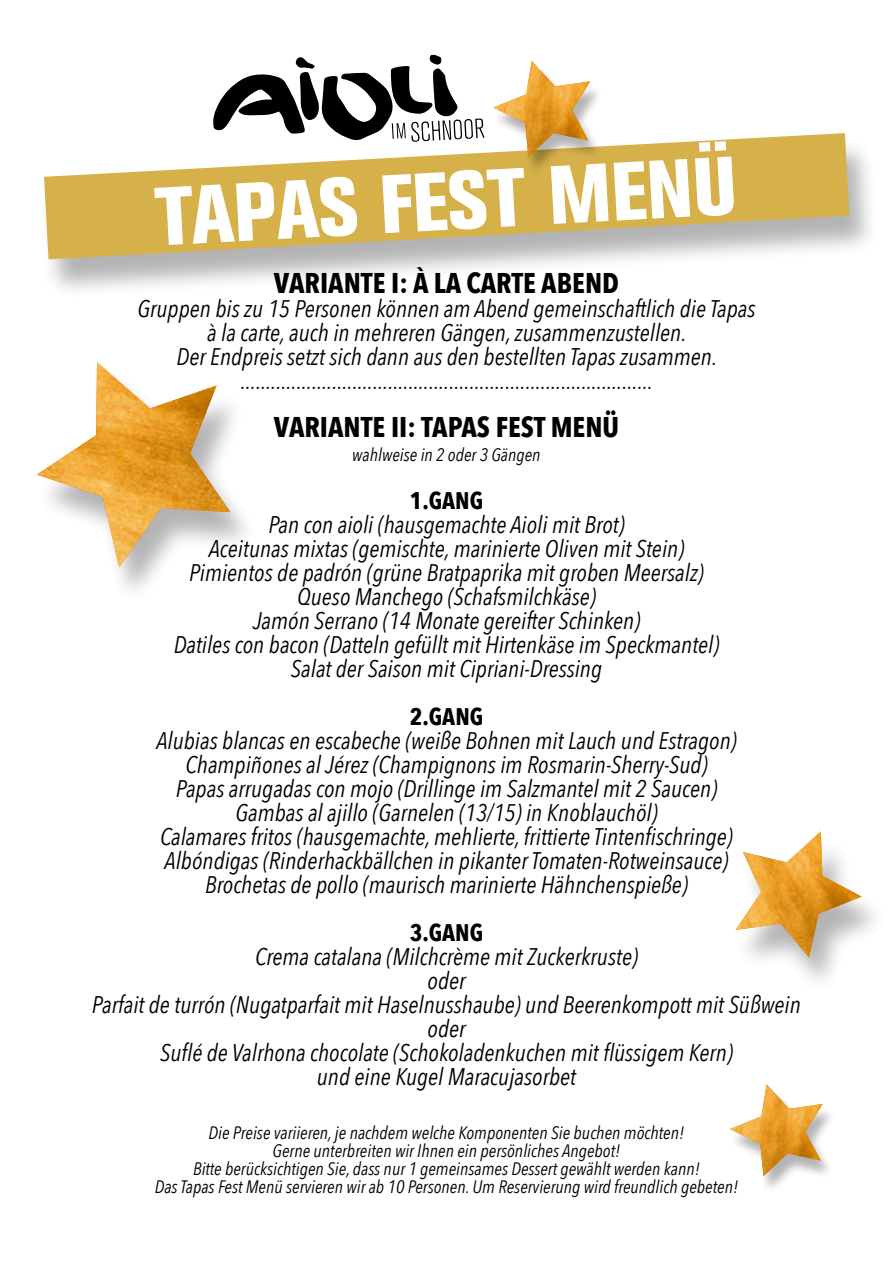
<style>
.page{position:relative;width:893px;height:1263px;background:#fff}
.page>*{position:absolute;margin:0;border:0;box-sizing:border-box;transform-origin:0 0}
.t1{font:81.75px "Akzidenz Grotesk BQ X Bd Cnd Alt";color:#fff}
.t2{font:700 28.5px "Avenir Next Condensed";color:#000}
.t3{font:italic 24px/24px "Avenir Next Condensed";color:#000;text-align:center}
.t4{font:700 24px "Avenir Next Condensed";color:#000}
.t5{font:italic 18px/18px "Avenir Next Condensed";color:#000;text-align:center}
</style>
<div class="page">
<svg style="left:213px;top:54px;width:271px;height:79px"></svg>
<div style="left:38px;top:137px;width:842px;height:162px;background:#000;opacity:.3"></div>
<svg style="left:44px;top:133px;width:805px;height:126px;fill:#d6b048"></svg>
<div style="left:733px;top:837px;width:157px;height:158px;background:#000;opacity:.3"></div>
<img style="left:736px;top:831px;width:126px;height:126px">
<div style="left:35px;top:369px;width:225px;height:236px;background:#000;opacity:.3"></div>
<img style="left:37px;top:362px;width:193px;height:205px">
<div style="left:492px;top:64px;width:112px;height:111px;background:#000;opacity:.3"></div>
<img style="left:493px;top:61px;width:97px;height:96px">
<div style="left:729px;top:1088px;width:108px;height:106px;background:#000;opacity:.3"></div>
<img style="left:730px;top:1084px;width:93px;height:92px">
<h1 class="t1" style="left:152px;top:169px;width:584px;rotate:-3deg">TAPAS FEST MENÜ</h1>
<p class="t2" style="left:274px;top:265px;width:347px">VARIANTE I: À LA CARTE ABEND</p>
<p class="t3" style="left:137px;top:296px;width:620px">Gruppen bis zu 15 Personen können am Abend gemeinschaftlich die Tapas à la carte, auch in mehreren Gängen, zusammenzustellen.<br>Der Endpreis setzt sich dann aus den bestellten Tapas zusammen. .................................................................................</p>
<p class="t2" style="left:274px;top:409px;width:347px">VARIANTE II: TAPAS FEST MENÜ</p>
<p class="t5" style="left:352px;top:445px;width:190px">wahlweise in 2 oder 3 Gängen</p>
<p class="t4" style="left:410px;top:485px;width:75px">1.GANG</p>
<p class="t3" style="left:174px;top:512px;width:547px">Pan con aioli (hausgemachte Aioli mit Brot)<br>Aceitunas mixtas (gemischte, marinierte Oliven mit Stein)<br>Pimientos de padrón (grüne Bratpaprika mit groben Meersalz)<br>Queso Manchego (Schafsmilchkäse)<br>Jamón Serrano (14 Monate gereifter Schinken)<br>Datiles con bacon (Datteln gefüllt mit Hirtenkäse im Speckmantel)<br>Salat der Saison mit Cipriani-Dressing</p>
<p class="t4" style="left:410px;top:701px;width:75px">2.GANG</p>
<p class="t3" style="left:156px;top:728px;width:582px">Alubias blancas en escabeche (weiße Bohnen mit Lauch und Estragon)<br>Champiñones al Jérez (Champignons im Rosmarin-Sherry-Sud)<br>Papas arrugadas con mojo (Drillinge im Salzmantel mit 2 Saucen)<br>Gambas al ajillo (Garnelen (13/15) in Knoblauchöl)<br>Calamares fritos (hausgemachte, mehlierte, frittierte Tintenfischringe)<br>Albóndigas (Rinderhackbällchen in pikanter Tomaten-Rotweinsauce)<br>Brochetas de pollo (maurisch marinierte Hähnchenspieße)</p>
<p class="t4" style="left:410px;top:917px;width:75px">3.GANG</p>
<p class="t3" style="left:92px;top:944px;width:710px">Crema catalana (Milchcrème mit Zuckerkruste)<br>oder<br>Parfait de turrón (Nugatparfait mit Haselnusshaube) und Beerenkompott mit Süßwein oder<br>Suflé de Valrhona chocolate (Schokoladenkuchen mit flüssigem Kern)<br>und eine Kugel Maracujasorbet</p>
<p class="t5" style="left:155px;top:1123px;width:585px">Die Preise variieren, je nachdem welche Komponenten Sie buchen möchten!<br>Gerne unterbreiten wir Ihnen ein persönliches Angebot!<br>Bitte berücksichtigen Sie, dass nur 1 gemeinsames Dessert gewählt werden kann!<br>Das Tapas Fest Menü servieren wir ab 10 Personen. Um Reservierung wird freundlich gebeten!</p>
</div>
